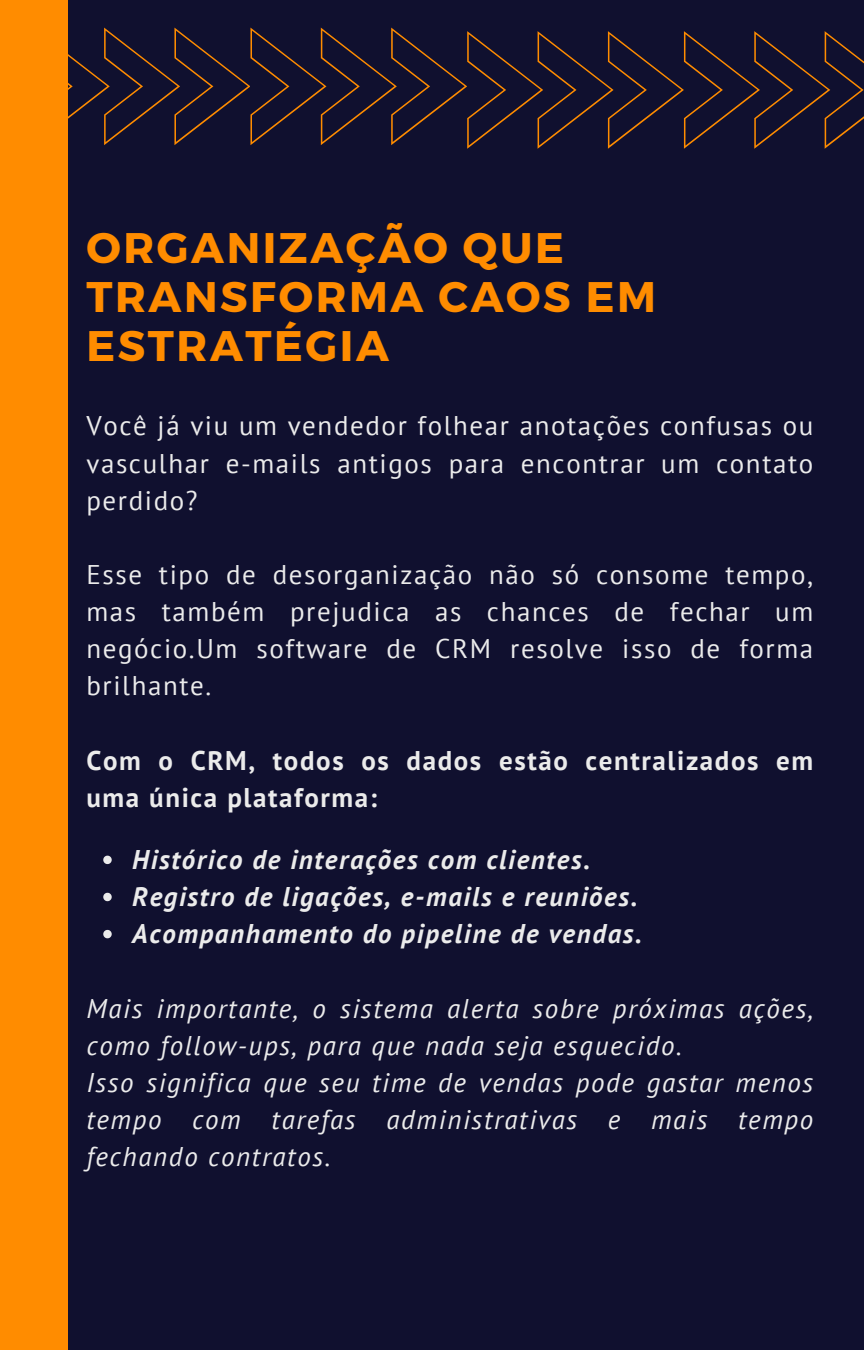
<style>
.page{position:relative;width:864px;height:1350px;background:#10102f}
.page>*{position:absolute;margin:0;border:0;box-sizing:border-box;transform-origin:0 0}
.t1{font:700 42.75px/49.1px "Montserrat";letter-spacing:.06em;color:#ff8c00}
.t2{font:27px/37.1px "PT Sans";letter-spacing:.06em;color:#ebebeb;text-align:justify}
.t3{font:italic 27px/37.1px "PT Sans";letter-spacing:.06em;color:#ebebeb}
.t4{font:italic 700 27px "PT Sans";letter-spacing:.06em;color:#ebebeb}
.t5{font:700 27px/37.1px "PT Sans";letter-spacing:.06em;color:#ebebeb}
</style>
<div class="page">
<div style="left:0;top:0;width:68px;height:1350px;background:#ff8c00"></div>
<svg style="left:68px;top:28px;width:796px;height:121px"></svg>
<svg style="left:103px;top:856px;width:9px;height:8px"></svg>
<svg style="left:103px;top:893px;width:9px;height:8px"></svg>
<svg style="left:103px;top:930px;width:9px;height:8px"></svg>
<p class="t1" style="left:86px;top:221px;width:571px">ORGANIZAÇÃO QUE<br>TRANSFORMA CAOS EM<br>ESTRATÉGIA</p>
<p class="t2" style="left:86px;top:407px;width:728px">Você já viu um vendedor folhear anotações confusas ou vasculhar e-mails antigos para encontrar um contato perdido?</p>
<p class="t2" style="left:86px;top:555px;width:728px">Esse tipo de desorganização não só consome tempo, mas também prejudica as chances de fechar um negócio.Um software de CRM resolve isso de forma brilhante.</p>
<p class="t5" style="left:86px;top:741px;width:728px">Com o CRM, todos os dados estão centralizados em uma única plataforma:</p>
<h1 class="t4" style="left:132px;top:842px;width:459px">Histórico de interações com clientes.</h1>
<p class="t4" style="left:132px;top:879px;width:507px">Registro de ligações, e-mails e reuniões.</p>
<p class="t4" style="left:132px;top:916px;width:511px">Acompanhamento do pipeline de vendas.</p>
<h2 class="t3" style="left:86px;top:989px;width:728px">Mais importante, o sistema alerta sobre próximas ações, como follow-ups, para que nada seja esquecido.</h2>
<p class="t3" style="left:86px;top:1063px;width:728px;text-align:justify">Isso significa que seu time de vendas pode gastar menos tempo com tarefas administrativas e mais tempo fechando contratos.</p>
</div>
